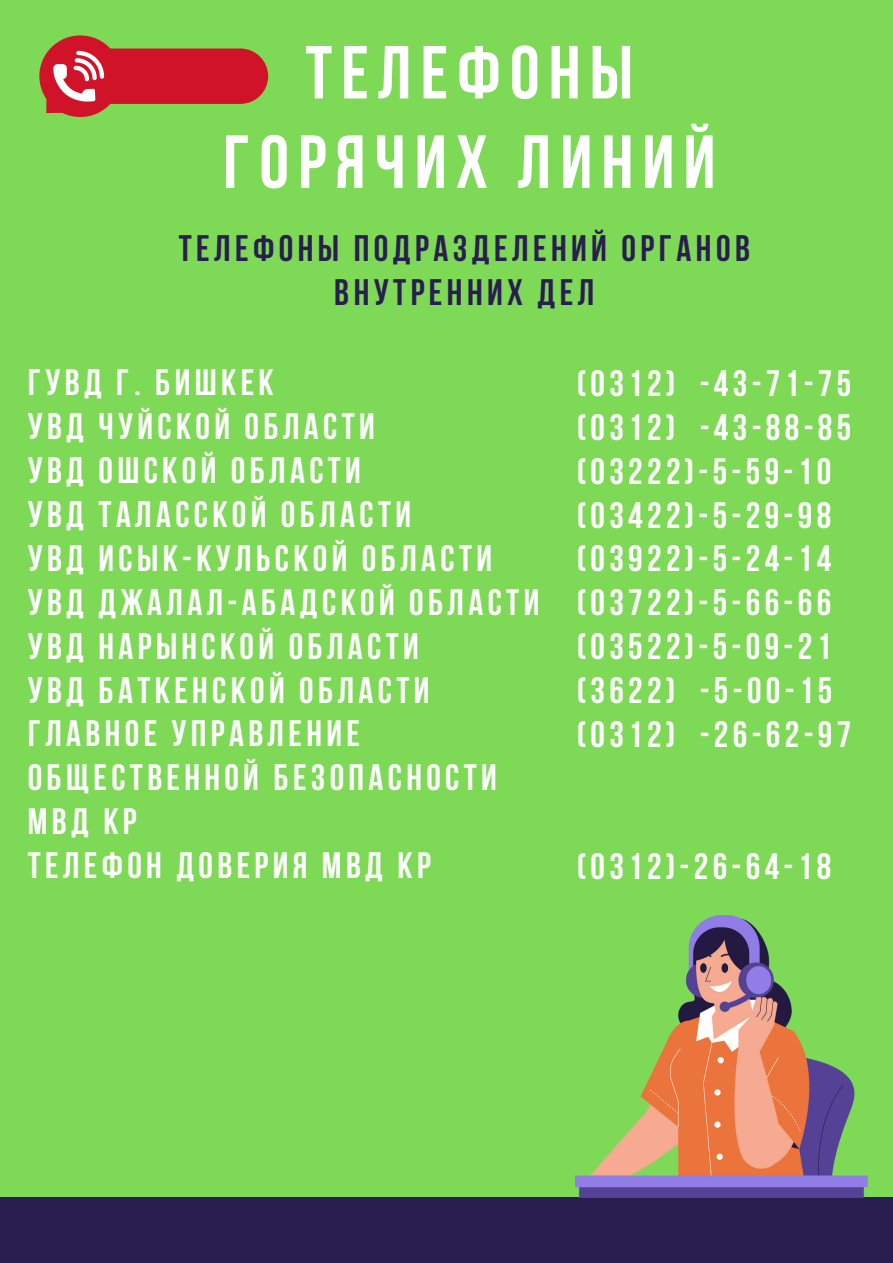
<style>
.page{position:relative;width:893px;height:1263px;background:#7ed957}
.page>*{position:absolute;margin:0;border:0;box-sizing:border-box;transform-origin:0 0}
.t1{font:700 75px/89.4px "Bebas Neue";letter-spacing:.12em;color:#fff;text-align:center}
.t2{font:700 36.75px/43.9px "Bebas Neue";letter-spacing:.12em;color:#2a1e50;text-align:center}
.t3{font:700 36.6px/43.9px "Bebas Neue";letter-spacing:.12em;color:#fff}
</style>
<div class="page">
<div style="left:0;top:1197px;width:893px;height:66px;background:#2a1e50"></div>
<img style="left:575px;top:915px;width:292px;height:282px">
<svg style="left:39px;top:35px;width:229px;height:82px"></svg>
<h1 class="t1" style="left:223px;top:35px;width:494px">ТЕЛЕФОНЫ<br>ГОРЯЧИХ ЛИНИЙ</h1>
<p class="t2" style="left:179px;top:230px;width:573px">ТЕЛЕФОНЫ ПОДРАЗДЕЛЕНИЙ ОРГАНОВ<br>ВНУТРЕННИХ ДЕЛ</p>
<h2 class="t3" style="left:28px;top:364px;width:247px">ГУВД г. Бишкек</h2>
<p class="t3" style="left:28px;top:408px;width:348px">УВД Чуйской области</p>
<p class="t3" style="left:28px;top:452px;width:335px">УВД Ошской области</p>
<p class="t3" style="left:28px;top:496px;width:385px">УВД Таласской области</p>
<p class="t3" style="left:28px;top:540px;width:466px">УВД Исык-Кульской области</p>
<p class="t3" style="left:28px;top:584px;width:513px">УВД Джалал-Абадской области</p>
<p class="t3" style="left:28px;top:627px;width:392px">УВД Нарынской области</p>
<p class="t3" style="left:28px;top:671px;width:403px">УВД Баткенской области</p>
<p class="t3" style="left:28px;top:715px;width:470px">Главное управление общественной безопасности<br>МВД КР</p>
<p class="t3" style="left:28px;top:847px;width:405px">Телефон доверия МВД КР</p>
<p class="t3" style="left:577px;top:365px;width:276px">(0312) -43-71-75</p>
<p class="t3" style="left:577px;top:409px;width:276px">(0312) -43-88-85</p>
<p class="t3" style="left:577px;top:453px;width:256px">(03222)-5-59-10</p>
<p class="t3" style="left:577px;top:496px;width:256px">(03422)-5-29-98</p>
<p class="t3" style="left:577px;top:540px;width:256px">(03922)-5-24-14</p>
<p class="t3" style="left:577px;top:584px;width:256px">(03722)-5-66-66</p>
<p class="t3" style="left:577px;top:628px;width:256px">(03522)-5-09-21</p>
<p class="t3" style="left:577px;top:672px;width:257px">(3622) -5-00-15</p>
<p class="t3" style="left:577px;top:716px;width:276px">(0312) -26-62-97</p>
<p class="t3" style="left:577px;top:847px;width:256px">(0312)-26-64-18</p>
</div>
